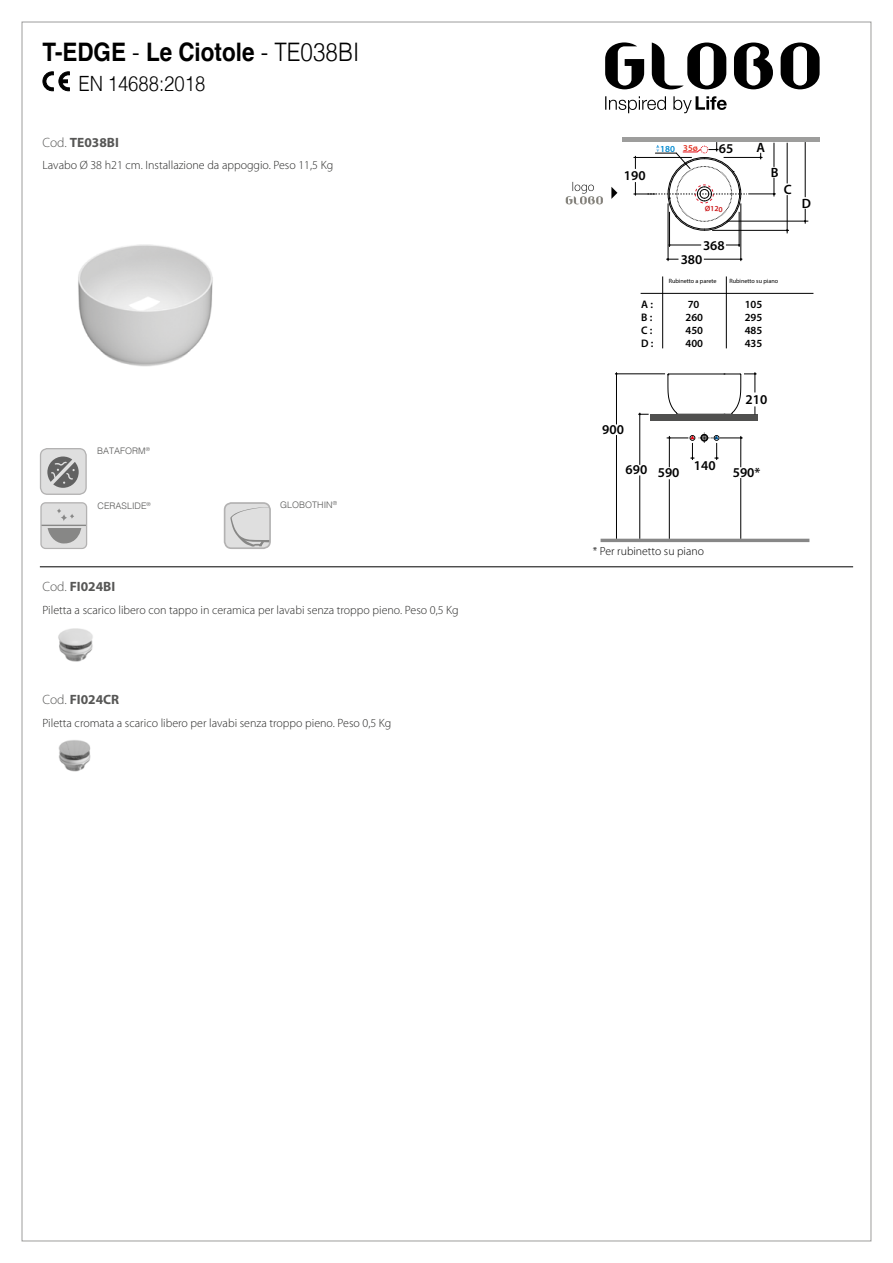
<style>
.page{position:relative;width:893px;height:1263px;background:#fff}
.page>*{position:absolute;margin:0;border:0;box-sizing:border-box;transform-origin:0 0}
.t1{font:700 25.5px "Helvetica";color:#000;scale:.88 1}
.t2{font:300 21px "Helvetica";color:#000;scale:.88 1}
.t3{font:600 13.5px "Myriad Pro";color:#000}
.t4{font:700 13.5px "Myriad Pro";color:#575756}
.t5{font:300 12px "Myriad Pro";color:#282827}
.t6{font:300 11.7px "Myriad Pro";color:#000}
.t7{font:600 10.95px "Myriad Pro";color:#000}
.t8{font:600 9.15px "Myriad Pro";color:#008ad1}
.t9{font:300 9px "Helvetica";color:#575756}
.t10{font:600 9px "Myriad Pro";color:#e13121}
.t11{font:600 7.8px "Myriad Pro";color:#cc1719}
.t12{font:6.15px "Myriad Pro";color:#000}
.s1{font-weight:300}
</style>
<div class="page">
<svg style="left:605px;top:96px;width:122px;height:17px"></svg>
<svg style="left:781px;top:43px;width:39px;height:46px"></svg>
<svg style="left:734px;top:43px;width:39px;height:46px"></svg>
<svg style="left:605px;top:43px;width:39px;height:46px"></svg>
<svg style="left:652px;top:43px;width:74px;height:46px"></svg>
<hr style="left:40px;top:566px;width:813px;height:1px;background:#000">
<hr style="left:641px;top:293px;width:172px;height:1px;background:#000">
<hr style="left:726px;top:276px;width:1px;height:72px;background:#000">
<hr style="left:662px;top:276px;width:1px;height:72px;background:#000">
<div style="left:622px;top:137px;width:198px;height:5px;background:#9d9d9c"></div>
<svg style="left:666px;top:258px;width:12px;height:2px"></svg>
<hr style="left:704px;top:259px;width:38px;height:1px;background:#000">
<hr style="left:741px;top:203px;width:1px;height:58px;background:#000">
<hr style="left:668px;top:203px;width:1px;height:58px;background:#000">
<hr style="left:669px;top:245px;width:32px;height:1px;background:#000">
<svg style="left:726px;top:244px;width:13px;height:2px"></svg>
<hr style="left:739px;top:212px;width:1px;height:35px;background:#000">
<hr style="left:669px;top:212px;width:1px;height:35px;background:#000">
<svg style="left:633px;top:142px;width:143px;height:89px"></svg>
<hr style="left:712px;top:230px;width:77px;height:1px;background:#000">
<hr style="left:787px;top:195px;width:1px;height:38px;background:#000">
<hr style="left:787px;top:143px;width:1px;height:40px;background:#000">
<hr style="left:727px;top:221px;width:81px;height:1px;background:#000">
<svg style="left:804px;top:209px;width:2px;height:15px"></svg>
<hr style="left:805px;top:142px;width:1px;height:55px;background:#000">
<div style="left:677px;top:166px;width:55px;height:55px;border:1px dashed #000;border-radius:50%"></div>
<hr style="left:668px;top:374px;width:72px;height:1px;background:#000">
<svg style="left:667px;top:373px;width:11px;height:41px"></svg>
<div style="left:650px;top:414px;width:107px;height:7px;background:#50504f"></div>
<hr style="left:601px;top:539px;width:208px;height:3px;background:#878787">
<hr style="left:740px;top:478px;width:1px;height:61px;background:#000">
<hr style="left:740px;top:436px;width:1px;height:31px;background:#000">
<hr style="left:669px;top:479px;width:1px;height:60px;background:#000">
<hr style="left:669px;top:436px;width:1px;height:31px;background:#000">
<svg style="left:667px;top:433px;width:76px;height:27px"></svg>
<hr style="left:615px;top:374px;width:50px;height:1px;background:#000">
<hr style="left:616px;top:435px;width:1px;height:104px;background:#000">
<hr style="left:616px;top:372px;width:1px;height:52px;background:#000">
<svg style="left:638px;top:413px;width:11px;height:2px"></svg>
<hr style="left:639px;top:475px;width:1px;height:64px;background:#000">
<hr style="left:639px;top:413px;width:1px;height:52px;background:#000">
<svg style="left:731px;top:372px;width:26px;height:43px"></svg>
<img style="left:78px;top:244px;width:135px;height:123px">
<svg style="left:225px;top:503px;width:45px;height:45px;background:#d6d6d6"></svg>
<div style="left:224px;top:502px;width:47px;height:47px;border:2px solid #b3b2b2;border-radius:7px"></div>
<svg style="left:42px;top:504px;width:43px;height:43px;background:#c7c7c7"></svg>
<div style="left:40px;top:502px;width:47px;height:47px;border:1px solid #b3b2b2;border-radius:5px"></div>
<svg style="left:41px;top:449px;width:44px;height:45px;background:#b5b5b5"></svg>
<div style="left:40px;top:448px;width:47px;height:47px;border:1px solid #b3b2b2;border-radius:7px"></div>
<img style="left:58px;top:740px;width:33px;height:32px">
<img style="left:58px;top:628px;width:35px;height:34px">
<svg style="left:42px;top:71px;width:28px;height:21px"></svg>
<img style="left:565px;top:181px;width:53px;height:24px">
<h1 class="t1" style="left:43px;top:31px;width:361px">T-EDGE <span class="s1">-</span> Le Ciotole <span class="s1">- TE038BI</span></h1>
<h2 class="t2" style="left:79px;top:66px;width:146px">EN 14688:2018</h2>
<p class="t4" style="left:43px;top:134px;width:78px"><span class="s1">Cod.</span> TE038BI</p>
<p class="t5" style="left:43px;top:158px;width:292px">Lavabo Ø 38 h21 cm. Installazione da appoggio. Peso 11,5 Kg</p>
<p class="t9" style="left:97px;top:444px;width:54px">BATAFORM<sup>®</sup></p>
<p class="t9" style="left:98px;top:498px;width:55px">CERASLIDE<sup>®</sup></p>
<p class="t4" style="left:43px;top:577px;width:74px"><span class="s1">Cod.</span> FI024BI</p>
<p class="t9" style="left:280px;top:497px;width:58px">GLOBOTHIN<sup>®</sup></p>
<p class="t5" style="left:43px;top:603px;width:418px">Piletta a scarico libero con tappo in ceramica per lavabi senza troppo pieno. Peso 0,5 Kg</p>
<p class="t4" style="left:43px;top:690px;width:78px"><span class="s1">Cod.</span> FI024CR</p>
<p class="t5" style="left:43px;top:717px;width:350px">Piletta cromata a scarico libero per lavabi senza troppo pieno. Peso 0,5 Kg</p>
<p class="t3" style="left:624px;top:161px;width:23px">190</p>
<p class="t3" style="left:624px;top:167px;width:23px">190</p>
<p class="t8" style="left:660px;top:143px;width:16px">180</p>
<p class="t3" style="left:719px;top:134px;width:16px">65</p>
<p class="t10" style="left:683px;top:142px;width:16px">35ø</p>
<p class="t3" style="left:719px;top:140px;width:16px">65</p>
<p class="t11" style="left:705px;top:204px;width:19px;rotate:2deg">Ø120</p>
<p class="t3" style="left:703px;top:230px;width:23px">368</p>
<p class="t3" style="left:703px;top:236px;width:23px">368</p>
<p class="t3" style="left:681px;top:244px;width:23px">380</p>
<p class="t3" style="left:681px;top:251px;width:23px">380</p>
<p class="t3" style="left:757px;top:133px;width:10px">A</p>
<p class="t3" style="left:757px;top:139px;width:10px">A</p>
<p class="t3" style="left:771px;top:157px;width:9px">B</p>
<p class="t3" style="left:771px;top:164px;width:9px">B</p>
<p class="t3" style="left:784px;top:174px;width:9px">C</p>
<p class="t3" style="left:784px;top:181px;width:9px">C</p>
<p class="t12" style="left:669px;top:277px;width:49px">Rubinetto a parete</p>
<p class="t12" style="left:730px;top:277px;width:50px">Rubinetto su piano</p>
<p class="t7" style="left:642px;top:297px;width:13px">A :</p>
<p class="t7" style="left:688px;top:297px;width:13px">70</p>
<p class="t7" style="left:745px;top:297px;width:19px">105</p>
<p class="t7" style="left:642px;top:310px;width:13px">B :</p>
<p class="t7" style="left:686px;top:310px;width:19px">260</p>
<p class="t7" style="left:745px;top:310px;width:19px">295</p>
<p class="t7" style="left:642px;top:324px;width:13px">C :</p>
<p class="t7" style="left:686px;top:324px;width:19px">450</p>
<p class="t7" style="left:745px;top:324px;width:19px">485</p>
<p class="t7" style="left:642px;top:337px;width:14px">D :</p>
<p class="t7" style="left:686px;top:337px;width:19px">400</p>
<p class="t7" style="left:745px;top:337px;width:19px">435</p>
<p class="t7" style="left:642px;top:304px;width:13px">A :</p>
<p class="t7" style="left:688px;top:304px;width:13px">70</p>
<p class="t7" style="left:745px;top:304px;width:19px">105</p>
<p class="t7" style="left:642px;top:317px;width:13px">B :</p>
<p class="t7" style="left:686px;top:317px;width:19px">260</p>
<p class="t7" style="left:745px;top:317px;width:19px">295</p>
<p class="t7" style="left:642px;top:330px;width:13px">C :</p>
<p class="t7" style="left:686px;top:330px;width:19px">450</p>
<p class="t7" style="left:745px;top:330px;width:19px">485</p>
<p class="t7" style="left:642px;top:343px;width:14px">D :</p>
<p class="t7" style="left:686px;top:343px;width:19px">400</p>
<p class="t7" style="left:745px;top:343px;width:19px">435</p>
<p class="t3" style="left:802px;top:188px;width:11px">D</p>
<p class="t3" style="left:802px;top:195px;width:11px">D</p>
<p class="t3" style="left:602px;top:421px;width:23px">900</p>
<p class="t3" style="left:602px;top:427px;width:23px">900</p>
<p class="t3" style="left:626px;top:461px;width:23px">690</p>
<p class="t3" style="left:626px;top:468px;width:23px">690</p>
<p class="t3" style="left:746px;top:391px;width:23px">210</p>
<p class="t3" style="left:746px;top:397px;width:23px">210</p>
<p class="t3" style="left:694px;top:457px;width:23px">140</p>
<p class="t3" style="left:694px;top:463px;width:23px">140</p>
<p class="t3" style="left:658px;top:464px;width:23px">590</p>
<p class="t3" style="left:733px;top:464px;width:29px">590*</p>
<p class="t3" style="left:658px;top:470px;width:23px">590</p>
<p class="t3" style="left:733px;top:470px;width:29px">590*</p>
<p class="t6" style="left:593px;top:544px;width:113px">* Per rubinetto su piano</p>
</div>
